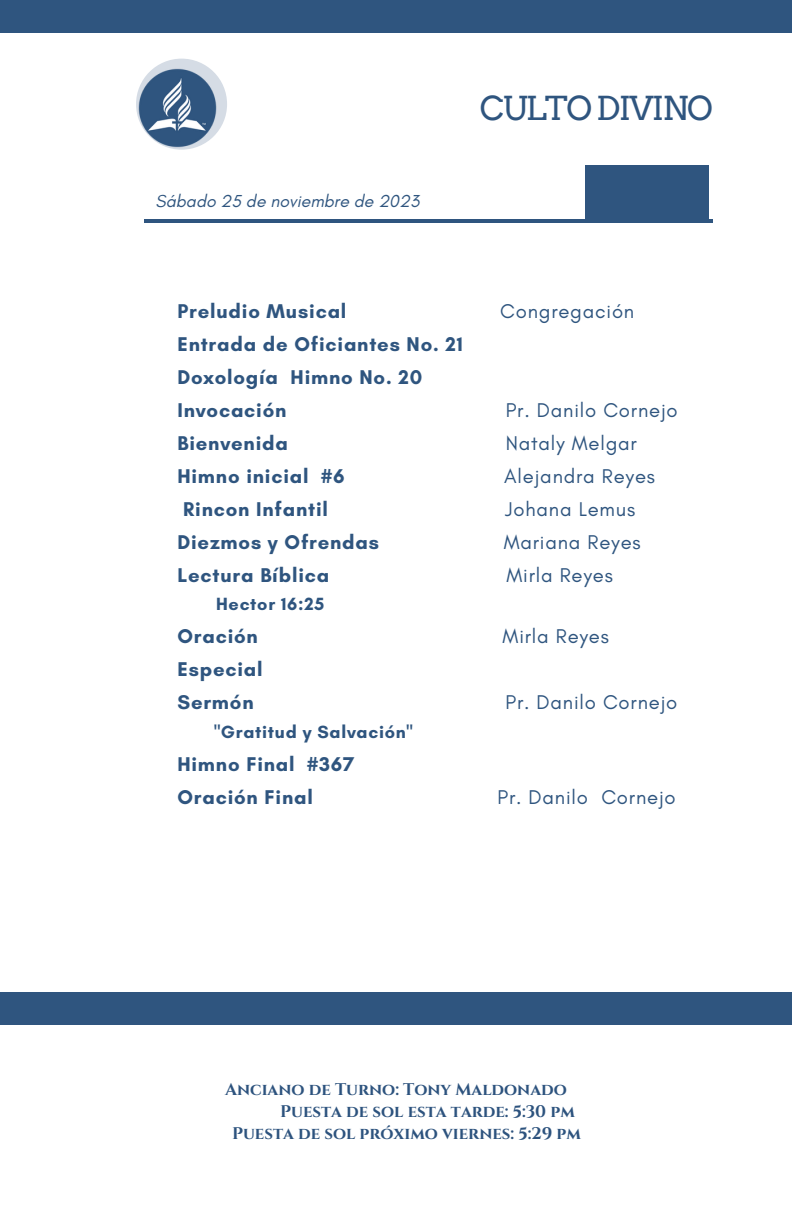
<style>
.page{position:relative;width:792px;height:1224px;background:#fff}
.page>*{position:absolute;margin:0;border:0;box-sizing:border-box;transform-origin:0 0}
.t1{font:33px "Arvo";letter-spacing:-.05em;color:#2f557f}
.t2{font:700 20.2px "Glacial Indifference";letter-spacing:.04em;color:#2f557f}
.t3{font:20.2px "Glacial Indifference";letter-spacing:.04em;color:#2f557f}
.t4{font:700 18px "Glacial Indifference";letter-spacing:.04em;color:#2f557f}
.t5{font:italic 17.6px "Glacial Indifference";color:#2f557f}
.t6{font:700 16.8px "Cinzel";color:#2d537e}
</style>
<div class="page">
<div style="left:136px;top:59px;width:91px;height:91px;background:#d5dce5;border-radius:50%"></div>
<div style="left:0;top:992px;width:792px;height:32px;background:#2f557f"></div>
<div style="left:0;top:0;width:792px;height:33px;background:#2f557f"></div>
<img style="left:136px;top:67px;width:83px;height:82px">
<hr style="left:144px;top:219px;width:569px;height:4px;background:#2f557f">
<div style="left:585px;top:165px;width:124px;height:54px;background:#2f557f"></div>
<p class="t5" style="left:156px;top:190px;width:265px">Sábado 25 de noviembre de 2023</p>
<p class="t1" style="left:480px;top:88px;width:235px">CULTO DIVINO</p>
<p class="t2" style="left:177px;top:298px;width:171px">Preludio Musical</p>
<p class="t3" style="left:500px;top:298px;width:136px">Congregación</p>
<p class="t2" style="left:177px;top:331px;width:287px">Entrada de Oficiantes No. 21</p>
<p class="t2" style="left:177px;top:364px;width:246px">Doxología Himno No. 20</p>
<p class="t2" style="left:177px;top:397px;width:111px">Invocación</p>
<p class="t3" style="left:506px;top:397px;width:173px">Pr. Danilo Cornejo</p>
<p class="t2" style="left:177px;top:430px;width:112px">Bienvenida</p>
<p class="t3" style="left:506px;top:430px;width:133px">Nataly Melgar</p>
<p class="t2" style="left:177px;top:463px;width:169px">Himno inicial #6</p>
<p class="t3" style="left:504px;top:463px;width:152px">Alejandra Reyes</p>
<p class="t2" style="left:183px;top:496px;width:146px">Rincon Infantil</p>
<p class="t3" style="left:505px;top:496px;width:131px">Johana Lemus</p>
<p class="t2" style="left:177px;top:529px;width:203px">Diezmos y Ofrendas</p>
<p class="t3" style="left:504px;top:529px;width:138px">Mariana Reyes</p>
<p class="t2" style="left:177px;top:562px;width:153px">Lectura Bíblica</p>
<p class="t3" style="left:507px;top:562px;width:108px">Mirla Reyes</p>
<p class="t4" style="left:216px;top:593px;width:110px">Hector 16:25</p>
<p class="t2" style="left:177px;top:624px;width:82px">Oración</p>
<p class="t3" style="left:503px;top:624px;width:108px">Mirla Reyes</p>
<p class="t2" style="left:177px;top:657px;width:87px">Especial</p>
<p class="t2" style="left:177px;top:690px;width:78px">Sermón</p>
<p class="t3" style="left:505px;top:690px;width:173px">Pr. Danilo Cornejo</p>
<p class="t4" style="left:214px;top:720px;width:200px">"Gratitud y Salvación"</p>
<p class="t2" style="left:177px;top:751px;width:178px">Himno Final #367</p>
<p class="t2" style="left:177px;top:784px;width:137px">Oración Final</p>
<p class="t3" style="left:497px;top:784px;width:180px">Pr. Danilo Cornejo</p>
<p class="t6" style="left:225px;top:1078px;width:343px">Anciano de Turno: Tony Maldonado</p>
<p class="t6" style="left:280px;top:1101px;width:296px">Puesta de sol esta tarde: 5:30 pm</p>
<p class="t6" style="left:232px;top:1123px;width:350px">Puesta de sol próximo viernes: 5:29 pm</p>
</div>
